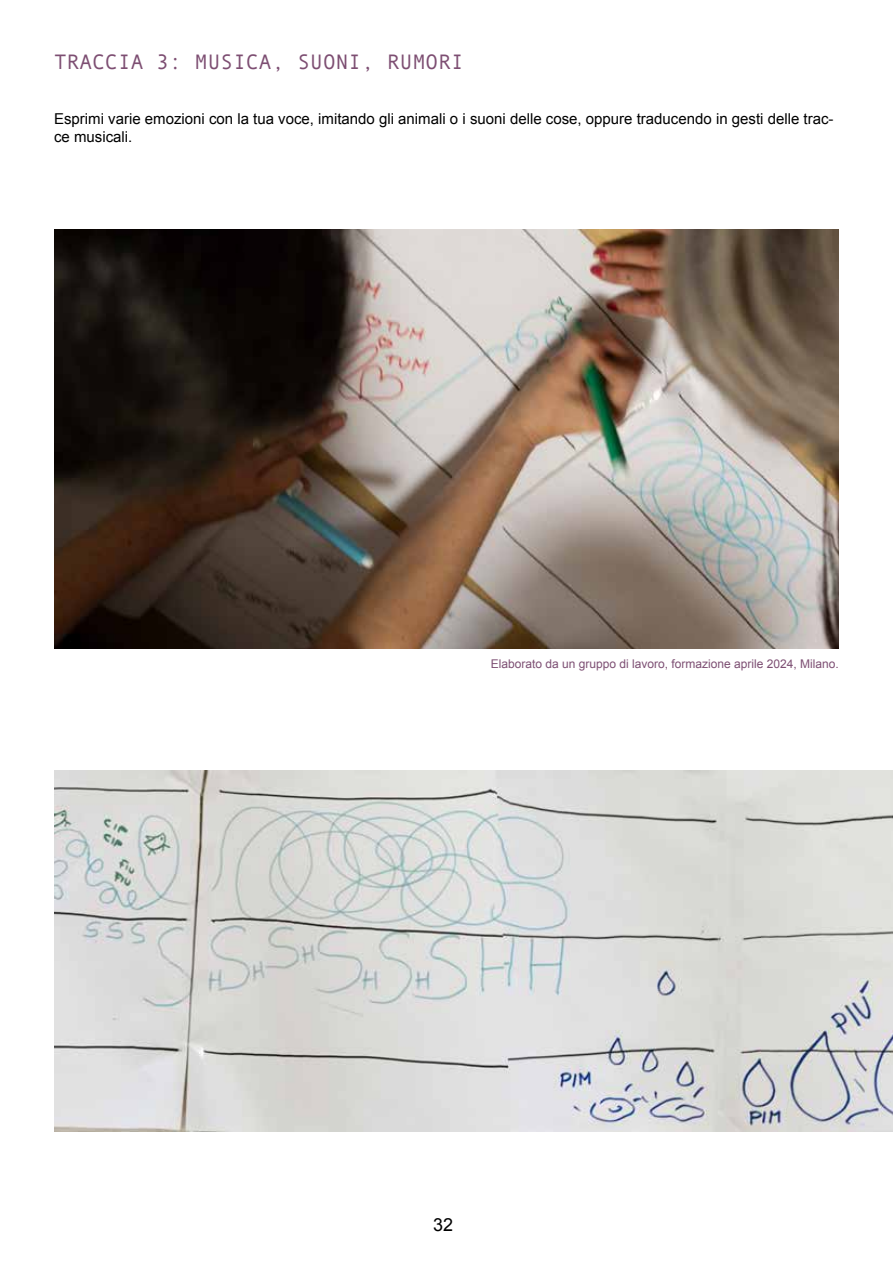
<style>
.page{position:relative;width:893px;height:1263px;background:#fff}
.page>*{position:absolute;margin:0;border:0;box-sizing:border-box;transform-origin:0 0}
.t1{font:21px "Andale Mono";letter-spacing:.01em;color:#7d4e72}
.t2{font:18px "Arial";color:#000}
.t3{font:15px/18px "Arial";color:#000}
.t4{font:12px "Arial";color:#7d4f73}
</style>
<div class="page">
<img style="left:54px;top:230px;width:785px;height:418px">
<img style="left:54px;top:771px;width:839px;height:360px">
<h1 class="t1" style="left:54px;top:48px;width:411px">TRACCIA 3: MUSICA, SUONI, RUMORI</h1>
<p class="t3" style="left:54px;top:110px;width:781px">Esprimi varie emozioni con la tua voce, imitando gli animali o i suoni delle cose, oppure traducendo in gesti delle trac&shy;ce musicali.</p>
<p class="t4" style="left:491px;top:656px;width:350px">Elaborato da un gruppo di lavoro, formazione aprile 2024, Milano.</p>
<p class="t2" style="left:433px;top:1213px;width:22px">32</p>
</div>
